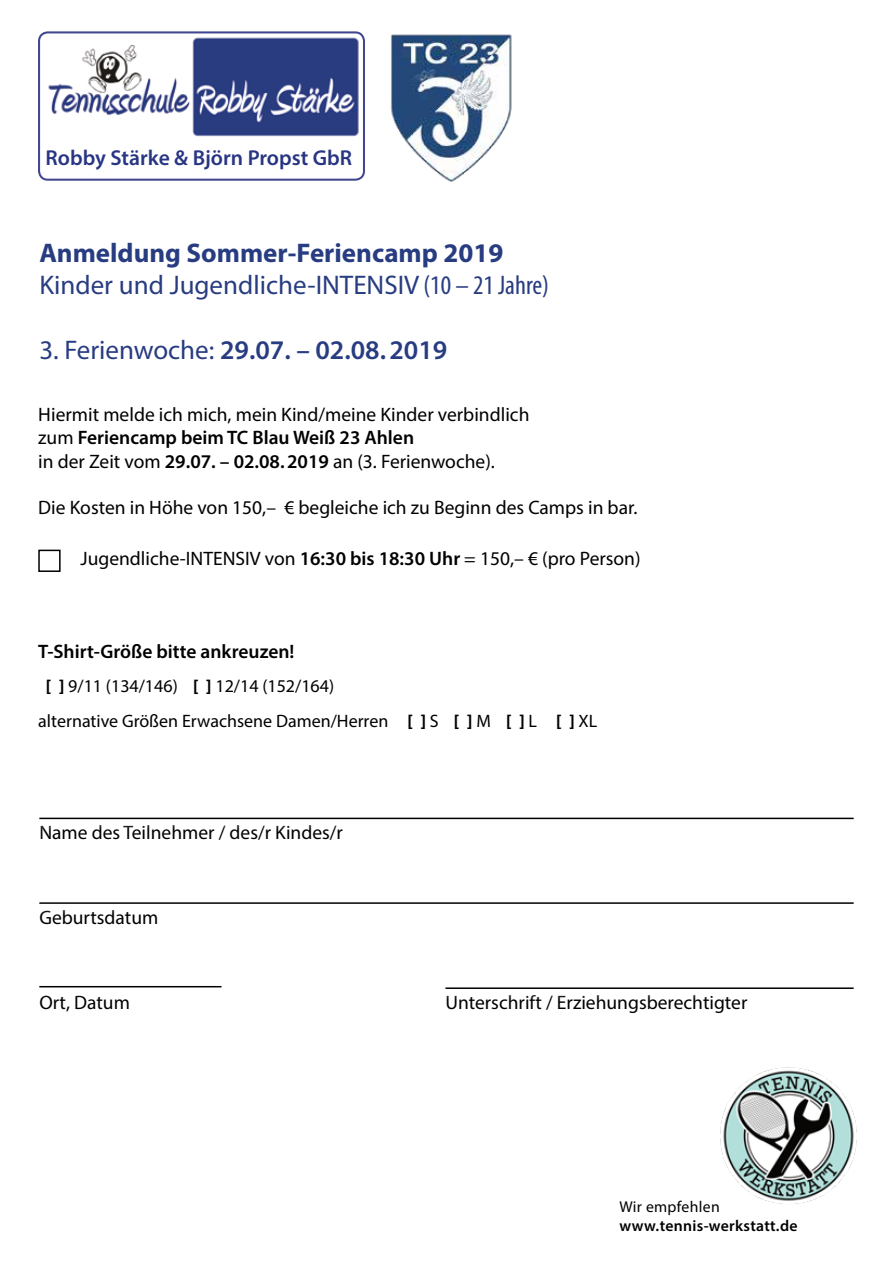
<style>
.page{position:relative;width:893px;height:1263px;background:#fff}
.page>*{position:absolute;margin:0;border:0;box-sizing:border-box;transform-origin:0 0}
.t1{font:700 27px/32.4px "Myriad Pro";color:#283c81}
.t2{font:600 27px "Myriad Pro";color:#283c81}
.t3{font:600 21.6px "Myriad Pro";color:#283583}
.t4{font:19.5px/23.4px "Myriad Pro";color:#000}
.t5{font:600 19.5px "Myriad Pro";color:#000}
.t6{font:18px/34.5px "Myriad Pro";color:#000}
.t7{font:600 15.75px "Myriad Pro";letter-spacing:.02em;color:#000}
.t8{font:15.75px "Myriad Pro";letter-spacing:.02em;color:#000}
.s1{font-weight:400}
.s2{font-weight:400;font-stretch:condensed}
.s3{font-weight:600}
.s4{font-weight:600;color:#020203}
.s5{font-weight:700}
</style>
<div class="page">
<div style="left:38px;top:550px;width:23px;height:22px;border:2px solid #000"></div>
<hr style="left:39px;top:818px;width:815px;height:1px;background:#000">
<hr style="left:39px;top:902px;width:815px;height:2px;background:#000">
<hr style="left:39px;top:986px;width:182px;height:1px;background:#000">
<hr style="left:445px;top:987px;width:409px;height:2px;background:#000">
<img style="left:720px;top:1067px;width:137px;height:137px">
<img style="left:41px;top:34px;width:321px;height:103px">
<div style="left:38px;top:31px;width:327px;height:150px;border:2px solid #40468f;border-radius:9px"></div>
<img style="left:391px;top:34px;width:121px;height:148px">
<p class="t3" style="left:46px;top:144px;width:308px">Robby Stärke &amp; Björn Propst GbR</p>
<h1 class="t1" style="left:39px;top:235px;width:511px">Anmeldung Sommer-Feriencamp 2019<br><span class="s1">Kinder und Jugendliche-INTENSIV</span> <span class="s2">(10 – 21 Jahre)</span></h1>
<h1 class="t2" style="left:39px;top:333px;width:409px"><span class="s1">3. Ferienwoche:</span> 29.07. – 02.08.2019</h1>
<p class="t4" style="left:38px;top:402px;width:493px">Hiermit melde ich mich, mein Kind/meine Kinder verbindlich zum <span class="s3">Feriencamp beim</span> <span class="s4">TC Blau Weiß 23 Ahlen<br></span>in der Zeit vom <span class="s3">29.07. – 02.08.2019</span> an (3. Ferienwoche).</p>
<p class="t4" style="left:38px;top:496px;width:601px">Die Kosten in Höhe von 150,– € begleiche ich zu Beginn des Camps in bar.</p>
<p class="t4" style="left:80px;top:547px;width:562px">Jugendliche-INTENSIV von <span class="s3">16:30 bis 18:30 Uhr</span> = 150,– € (pro Person)</p>
<p class="t5" style="left:38px;top:639px;width:258px">T-Shirt-Größe bitte ankreuzen!</p>
<p class="t6" style="left:38px;top:669px;width:560px;text-indent:8px"><span class="s5">[ ]</span> 9/11 (134/146) <span class="s5">[ ]</span> 12/14 (152/164)<br>alternative Größen Erwachsene Damen/Herren <span class="s5">[ ]</span> S <span class="s5">[ ]</span> M <span class="s5">[ ]</span> L <span class="s5">[ ]</span> XL</p>
<p class="t4" style="left:39px;top:821px;width:305px">Name des Teilnehmer / des/r Kindes/r</p>
<p class="t4" style="left:39px;top:905px;width:121px">Geburtsdatum</p>
<p class="t4" style="left:39px;top:990px;width:92px">Ort, Datum</p>
<p class="t4" style="left:445px;top:990px;width:303px">Unterschrift / Erziehungsberechtigter</p>
<p class="t8" style="left:619px;top:1197px;width:102px">Wir empfehlen</p>
<p class="t7" style="left:619px;top:1215px;width:180px">www.tennis-werkstatt.de</p>
</div>
